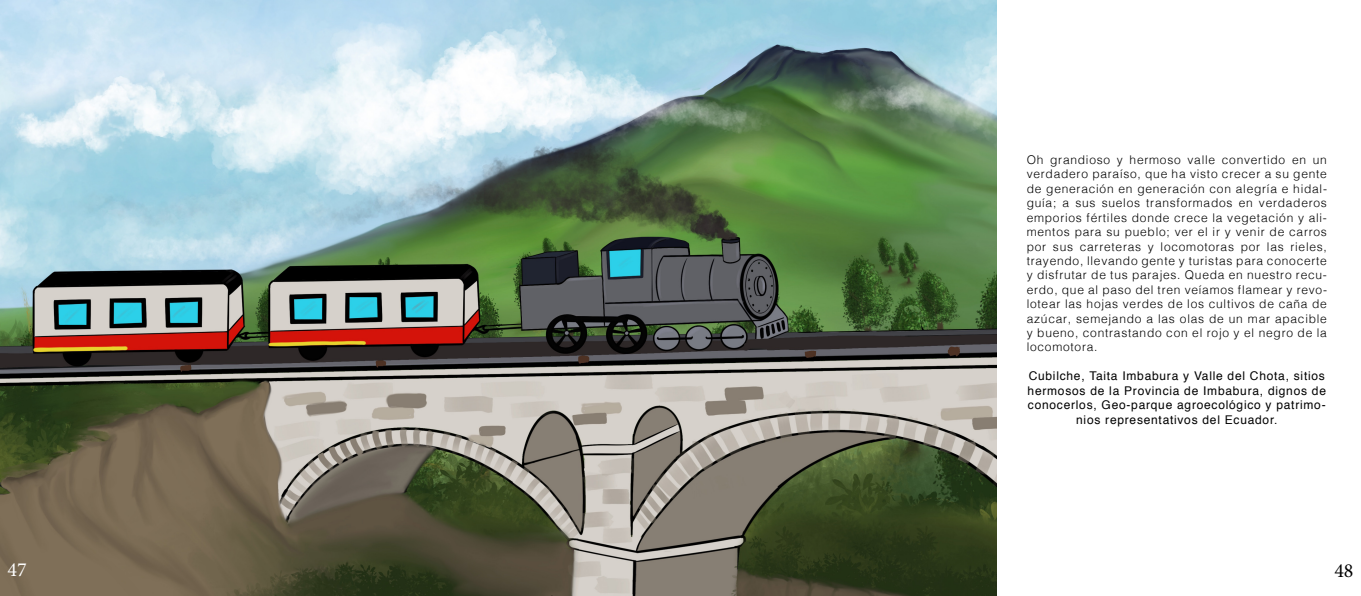
<style>
.page{position:relative;width:1361px;height:596px;background:#fff}
.page>*{position:absolute;margin:0;border:0;box-sizing:border-box;transform-origin:0 0}
.t1{font:20px "Minion Pro";color:#fff}
.t2{font:20px "Minion Pro";color:#000}
.t3{font:300 12px/14.4px "Helvetica";letter-spacing:.06em;color:#000;text-align:justify}
.t4{font:12px/14.4px "Helvetica";letter-spacing:.06em;color:#000;text-align:center}
</style>
<div class="page">
<img style="left:0;top:0;width:996px;height:595px">
<p class="t3" style="left:1026px;top:152px;width:302px">Oh grandioso y hermoso valle convertido en un verdadero paraíso, que ha visto crecer a su gente de generación en generación con alegría e hidal&shy;guía; a sus suelos transformados en verdaderos emporios fértiles donde crece la vegetación y ali&shy;mentos para su pueblo; ver el ir y venir de carros por sus carreteras y locomotoras por las rieles, trayendo, llevando gente y turistas para conocerte y disfrutar de tus parajes. Queda en nuestro recu&shy;erdo, que al paso del tren veíamos flamear y revo&shy;lotear las hojas verdes de los cultivos de caña de azúcar, semejando a las olas de un mar apacible y bueno, contrastando con el rojo y el negro de la locomotora.</p>
<p class="t4" style="left:1027px;top:369px;width:300px">Cubilche, Taita Imbabura y Valle del Chota, sitios hermosos de la Provincia de Imbabura, dignos de conocerlos, Geo-parque agroecológico y patrimo&shy;nios representativos del Ecuador.</p>
<h1 class="t1" style="left:7px;top:556px;width:21px">47</h1>
<h1 class="t2" style="left:1334px;top:556px;width:21px">48</h1>
</div>
